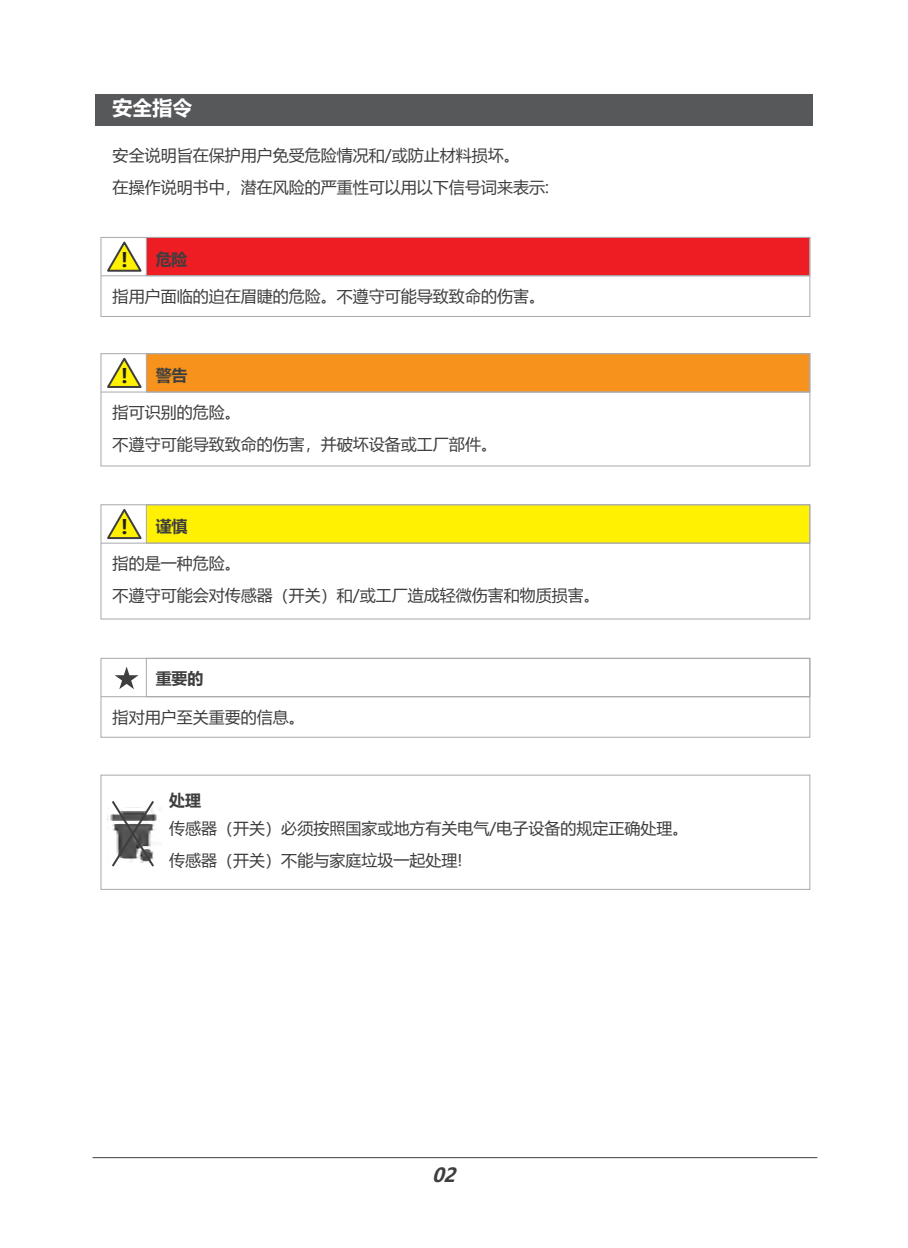
<style>
.page{position:relative;width:908px;height:1248px;background:#fff}
.page>*{position:absolute;margin:0;border:0;box-sizing:border-box;transform-origin:0 0}
.t1{font:700 20px "Microsoft Ya Hei";color:#fff}
.t2{font:700 20px "Microsoft Ya Hei";color:#231f20}
.t3{font:italic 700 19.2px "Microsoft Ya Hei";color:#3e3e3f}
.t4{font:16px/32px "Microsoft Ya Hei";color:#3e3e3f}
.t5{font:700 16px "Microsoft Ya Hei";color:#3e3e3f}
</style>
<div class="page">
<hr style="left:93px;top:1156px;width:724px;height:2px;background:#3e3e3f">
<div style="left:95px;top:94px;width:717px;height:31px;background:#57585a"></div>
<div style="left:146px;top:237px;width:664px;height:39px;background:#ee1d23"></div>
<div style="left:100px;top:237px;width:710px;height:80px;border:1px solid #a8a9ad"></div>
<hr style="left:101px;top:275px;width:708px;height:1px;background:#a8a9ad">
<svg style="left:105px;top:238px;width:39px;height:34px"></svg>
<div style="left:146px;top:353px;width:664px;height:39px;background:#f7931d"></div>
<div style="left:100px;top:353px;width:710px;height:113px;border:1px solid #a8a9ad"></div>
<hr style="left:101px;top:391px;width:708px;height:1px;background:#a8a9ad">
<svg style="left:107px;top:357px;width:35px;height:31px"></svg>
<div style="left:146px;top:504px;width:664px;height:39px;background:#fff101"></div>
<div style="left:100px;top:504px;width:710px;height:115px;border:1px solid #a8a9ad"></div>
<hr style="left:101px;top:542px;width:708px;height:1px;background:#a8a9ad">
<svg style="left:107px;top:509px;width:35px;height:31px"></svg>
<div style="left:100px;top:657px;width:710px;height:80px;border:1px solid #a8a9ad"></div>
<hr style="left:101px;top:696px;width:708px;height:1px;background:#a8a9ad">
<svg style="left:115px;top:666px;width:23px;height:23px"></svg>
<div style="left:100px;top:774px;width:710px;height:115px;border:1px solid #a8a9ad"></div>
<svg style="left:110px;top:801px;width:46px;height:66px"></svg>
<p class="t1" style="left:113px;top:94px;width:81px">安全指令</p>
<p class="t4" style="left:113px;top:139px;width:437px">安全说明旨在保护用户免受危险情况和/或防止材料损坏。<br>在操作说明书中，潜在风险的严重性可以用以下信号词来表示:</p>
<p class="t2" style="left:121px;top:246px;width:8px">!</p>
<p class="t5" style="left:156px;top:248px;width:33px">危险</p>
<p class="t4" style="left:113px;top:279px;width:433px">指用户面临的迫在眉睫的危险。不遵守可能导致致命的伤害。</p>
<p class="t2" style="left:121px;top:362px;width:8px">!</p>
<p class="t5" style="left:156px;top:364px;width:33px">警告</p>
<p class="t4" style="left:113px;top:396px;width:385px">指可识别的危险。<br>不遵守可能导致致命的伤害，并破坏设备或工厂部件。</p>
<p class="t2" style="left:121px;top:513px;width:8px">!</p>
<p class="t5" style="left:156px;top:515px;width:33px">谨慎</p>
<p class="t4" style="left:113px;top:547px;width:488px">指的是一种危险。<br>不遵守可能会对传感器（开关）和/或工厂造成轻微伤害和物质损害。</p>
<p class="t5" style="left:156px;top:667px;width:49px">重要的</p>
<p class="t4" style="left:113px;top:700px;width:193px">指对用户至关重要的信息。</p>
<p class="t5" style="left:169px;top:788px;width:33px">处理</p>
<p class="t4" style="left:169px;top:812px;width:520px">传感器（开关）必须按照国家或地方有关电气/电子设备的规定正确处理。传感器（开关）不能与家庭垃圾一起处理!</p>
<p class="t3" style="left:432px;top:1160px;width:32px">02</p>
</div>
